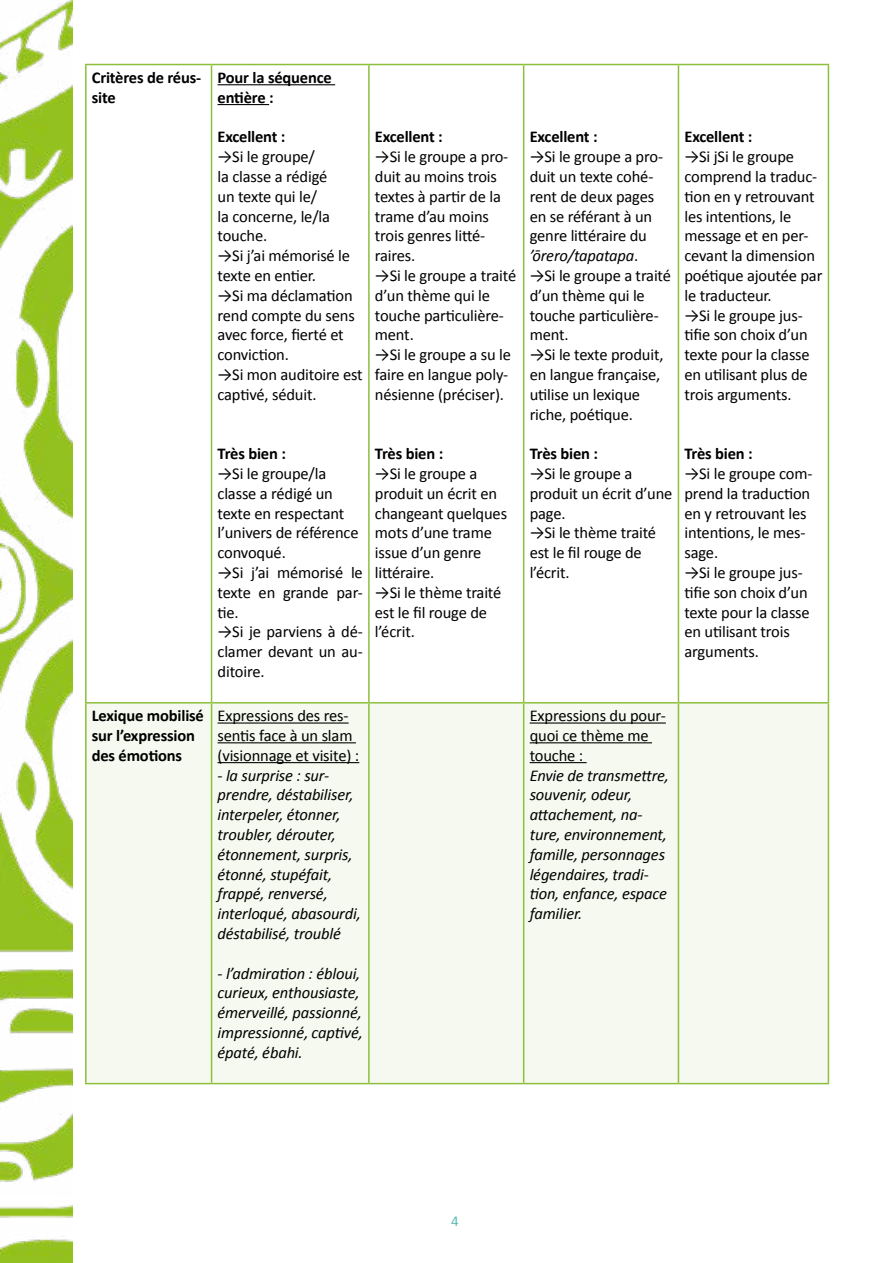
<style>
.page{position:relative;width:893px;height:1263px;background:#fff}
.page>*{position:absolute;margin:0;border:0;box-sizing:border-box;transform-origin:0 0}
.t1{font:16.5px/19.8px "Calibri";letter-spacing:-.01em;color:#000}
.t2{font:italic 16.5px/19.8px "Calibri";letter-spacing:-.01em;color:#000}
.t3{font:700 16.5px/19.8px "Calibri";letter-spacing:-.01em;color:#000}
.t4{font:15px "Calibri";color:#56bcb3}
.s1{font-style:italic}
</style>
<div class="page">
<img style="left:0;top:0;width:73px;height:1263px">
<div style="left:87px;top:703px;width:741px;height:380px;background:#f5f9ef"></div>
<hr style="left:85px;top:64px;width:127px;height:1px;background:#8cbf3c">
<hr style="left:85px;top:65px;width:2px;height:637px;background:#8cbf3c">
<hr style="left:212px;top:64px;width:157px;height:1px;background:#8cbf3c">
<hr style="left:211px;top:65px;width:1px;height:637px;background:#8cbf3c">
<hr style="left:369px;top:64px;width:155px;height:1px;background:#8cbf3c">
<hr style="left:368px;top:65px;width:2px;height:637px;background:#8cbf3c">
<hr style="left:524px;top:64px;width:154px;height:1px;background:#8cbf3c">
<hr style="left:523px;top:65px;width:1px;height:637px;background:#8cbf3c">
<hr style="left:678px;top:64px;width:151px;height:1px;background:#8cbf3c">
<hr style="left:678px;top:65px;width:1px;height:637px;background:#8cbf3c">
<hr style="left:828px;top:65px;width:1px;height:637px;background:#8cbf3c">
<hr style="left:85px;top:702px;width:127px;height:1px;background:#8cbf3c">
<hr style="left:85px;top:703px;width:2px;height:380px;background:#8cbf3c">
<hr style="left:212px;top:702px;width:157px;height:1px;background:#8cbf3c">
<hr style="left:211px;top:703px;width:1px;height:380px;background:#8cbf3c">
<hr style="left:369px;top:702px;width:155px;height:1px;background:#8cbf3c">
<hr style="left:368px;top:703px;width:2px;height:380px;background:#8cbf3c">
<hr style="left:524px;top:702px;width:154px;height:1px;background:#8cbf3c">
<hr style="left:523px;top:703px;width:1px;height:380px;background:#8cbf3c">
<hr style="left:678px;top:702px;width:151px;height:1px;background:#8cbf3c">
<hr style="left:678px;top:703px;width:1px;height:380px;background:#8cbf3c">
<hr style="left:828px;top:703px;width:1px;height:380px;background:#8cbf3c">
<hr style="left:85px;top:1083px;width:127px;height:1px;background:#8cbf3c">
<hr style="left:212px;top:1083px;width:157px;height:1px;background:#8cbf3c">
<hr style="left:369px;top:1083px;width:155px;height:1px;background:#8cbf3c">
<hr style="left:524px;top:1083px;width:154px;height:1px;background:#8cbf3c">
<hr style="left:678px;top:1083px;width:151px;height:1px;background:#8cbf3c">
<hr style="left:218px;top:84px;width:117px;height:1px;background:#000">
<hr style="left:218px;top:104px;width:51px;height:1px;background:#000">
<hr style="left:218px;top:722px;width:131px;height:1px;background:#000">
<hr style="left:218px;top:742px;width:138px;height:1px;background:#000">
<hr style="left:218px;top:762px;width:141px;height:1px;background:#000">
<hr style="left:530px;top:722px;width:136px;height:1px;background:#000">
<hr style="left:530px;top:742px;width:122px;height:1px;background:#000">
<hr style="left:530px;top:762px;width:57px;height:1px;background:#000">
<p class="t3" style="left:92px;top:67px;width:111px">Critères de réus&shy;site</p>
<p class="t3" style="left:218px;top:67px;width:116px">Pour la séquence entière :</p>
<p class="t3" style="left:218px;top:126px;width:69px">Excellent :</p>
<p class="t1" style="left:218px;top:147px;width:114px">→Si le groupe/ la classe a rédigé un texte qui le/ la concerne, le/la touche.</p>
<p class="t1" style="left:218px;top:246px;width:134px">→Si j’ai mémorisé le texte en entier.</p>
<p class="t1" style="left:218px;top:285px;width:139px">→Si ma déclamation rend compte du sens avec force, fierté et conviction.</p>
<p class="t1" style="left:218px;top:365px;width:147px">→Si mon auditoire est captivé, séduit.</p>
<p class="t3" style="left:375px;top:126px;width:69px">Excellent :</p>
<p class="t1" style="left:375px;top:147px;width:135px">→Si le groupe a pro&shy;duit au moins trois textes à partir de la trame d’au moins trois genres litté&shy;raires.</p>
<p class="t1" style="left:375px;top:266px;width:143px">→Si le groupe a traité d’un thème qui le touche particulière&shy;ment.</p>
<p class="t1" style="left:375px;top:345px;width:138px">→Si le groupe a su le faire en langue poly&shy;nésienne (préciser).</p>
<p class="t3" style="left:218px;top:443px;width:70px">Très bien :</p>
<p class="t1" style="left:218px;top:464px;width:142px">→Si le groupe/la classe a rédigé un texte en respectant l’univers de référence convoqué.</p>
<p class="t1" style="left:218px;top:563px;width:147px;text-align:justify">→Si j’ai mémorisé le texte en grande par&shy;tie.</p>
<p class="t1" style="left:218px;top:622px;width:147px;text-align:justify">→Si je parviens à dé&shy;clamer devant un au&shy;ditoire.</p>
<p class="t3" style="left:375px;top:443px;width:70px">Très bien :</p>
<p class="t1" style="left:375px;top:464px;width:134px">→Si le groupe a produit un écrit en changeant quelques mots d’une trame issue d’un genre littéraire.</p>
<p class="t1" style="left:375px;top:582px;width:128px">→Si le thème traité est le fil rouge de l’écrit.</p>
<p class="t3" style="left:530px;top:126px;width:69px">Excellent :</p>
<p class="t1" style="left:530px;top:147px;width:135px">→Si le groupe a pro&shy;duit un texte cohé&shy;rent de deux pages en se référant à un genre littéraire du <span class="s1">’ōrero/tapatapa</span>.</p>
<p class="t1" style="left:530px;top:266px;width:143px">→Si le groupe a traité d’un thème qui le touche particulière&shy;ment.</p>
<p class="t1" style="left:530px;top:345px;width:135px">→Si le texte produit, en langue française, utilise un lexique riche, poétique.</p>
<p class="t3" style="left:530px;top:443px;width:70px">Très bien :</p>
<p class="t1" style="left:530px;top:464px;width:144px">→Si le groupe a produit un écrit d’une page.</p>
<p class="t1" style="left:530px;top:523px;width:128px">→Si le thème traité est le fil rouge de l’écrit.</p>
<p class="t3" style="left:684px;top:126px;width:69px">Excellent :</p>
<p class="t1" style="left:684px;top:147px;width:139px">→Si jSi le groupe comprend la traduc&shy;tion en y retrouvant les intentions, le message et en per&shy;cevant la dimension poétique ajoutée par le traducteur.</p>
<p class="t1" style="left:684px;top:305px;width:127px">→Si le groupe jus&shy;tifie son choix d’un texte pour la classe en utilisant plus de trois arguments.</p>
<p class="t3" style="left:684px;top:443px;width:70px">Très bien :</p>
<p class="t1" style="left:684px;top:464px;width:129px">→Si le groupe com&shy;prend la traduction en y retrouvant les intentions, le mes&shy;sage.</p>
<p class="t1" style="left:684px;top:563px;width:127px">→Si le groupe jus&shy;tifie son choix d’un texte pour la classe en utilisant trois arguments.</p>
<p class="t3" style="left:92px;top:705px;width:114px">Lexique mobilisé sur l’expression des émotions</p>
<p class="t1" style="left:218px;top:706px;width:143px">Expressions des res&shy;sentis face à un slam (visionnage et visite) :</p>
<p class="t2" style="left:218px;top:764px;width:145px">- la surprise : sur&shy;prendre, déstabiliser, interpeler, étonner, troubler, dérouter, étonnement, surpris, étonné, stupéfait, frappé, renversé, interloqué, abasourdi, déstabilisé, troublé</p>
<p class="t2" style="left:218px;top:962px;width:147px">- l’admiration : ébloui, curieux, enthousiaste, émerveillé, passionné, impressionné, captivé, épaté, ébahi.</p>
<p class="t1" style="left:530px;top:706px;width:138px">Expressions du pour&shy;quoi ce thème me touche :</p>
<p class="t2" style="left:530px;top:764px;width:141px">Envie de transmettre, souvenir, odeur, attachement, na&shy;ture, environnement, famille, personnages légendaires, tradi&shy;tion, enfance, espace familier.</p>
<p class="t4" style="left:451px;top:1211px;width:9px">4</p>
</div>
